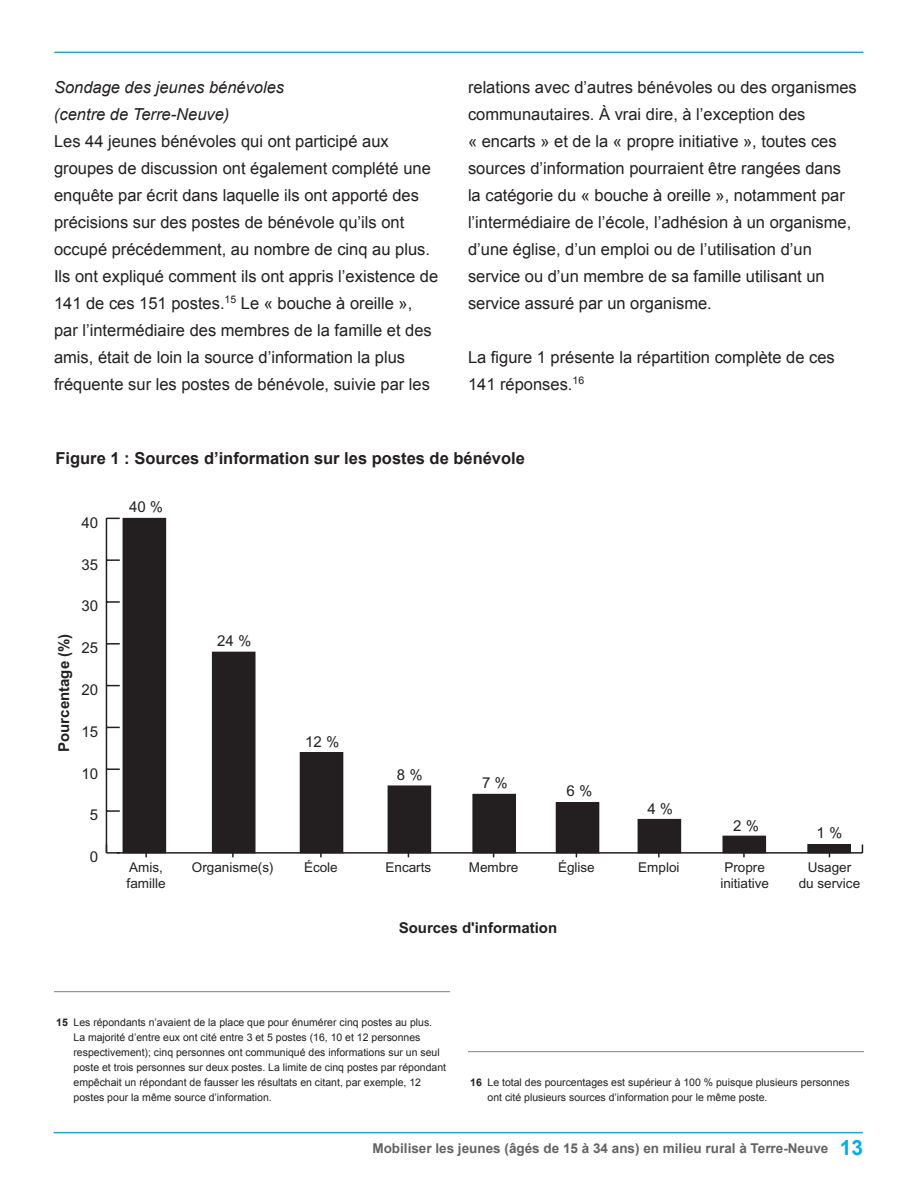
<style>
.page{position:relative;width:918px;height:1188px;background:#fff}
.page>*{position:absolute;margin:0;border:0;box-sizing:border-box;transform-origin:0 0}
.t1{font:16.5px/27px "Arial";color:#231f20}
.t2{font:700 16.5px "Arial";color:#231f20}
.t3{font:italic 16.5px/27px "Arial";color:#231f20}
.t4{font:15px "Arial";color:#231f20}
.t5{font:700 15px "Arial";color:#231f20}
.t6{font:13.5px/16.2px "Arial";color:#231f20;text-align:center}
.t7{font:700 13.5px "Arial";color:#636366}
.t8{font:10.5px/15px "Arial";color:#231f20}
.s1{font-weight:700}
.s2{font-size:21px;color:#00aeef}
</style>
<div class="page">
<hr style="left:54px;top:1132px;width:809px;height:1px;background:#00aeef">
<hr style="left:54px;top:52px;width:809px;height:1px;background:#00aeef">
<hr style="left:54px;top:991px;width:396px;height:1px;background:#7e8083">
<hr style="left:468px;top:1051px;width:396px;height:1px;background:#7e8083">
<hr style="left:117px;top:852px;width:745px;height:2px;background:#231f20">
<hr style="left:106px;top:518px;width:1px;height:335px;background:#231f20">
<svg style="left:106px;top:844px;width:14px;height:10px"></svg>
<svg style="left:107px;top:810px;width:13px;height:2px"></svg>
<svg style="left:107px;top:768px;width:13px;height:2px"></svg>
<svg style="left:107px;top:727px;width:13px;height:1px"></svg>
<svg style="left:107px;top:685px;width:13px;height:1px"></svg>
<svg style="left:107px;top:643px;width:13px;height:2px"></svg>
<svg style="left:107px;top:601px;width:13px;height:2px"></svg>
<svg style="left:107px;top:559px;width:13px;height:2px"></svg>
<svg style="left:107px;top:518px;width:13px;height:1px"></svg>
<div style="left:473px;top:794px;width:43px;height:59px;background:#231f20"></div>
<div style="left:808px;top:844px;width:42px;height:9px;background:#231f20"></div>
<div style="left:638px;top:819px;width:43px;height:34px;background:#231f20"></div>
<div style="left:556px;top:803px;width:43px;height:50px;background:#231f20"></div>
<div style="left:556px;top:802px;width:43px;height:51px;border:1px solid #231f20"></div>
<div style="left:388px;top:786px;width:43px;height:67px;background:#231f20"></div>
<div style="left:300px;top:753px;width:43px;height:100px;background:#231f20"></div>
<div style="left:212px;top:652px;width:43px;height:201px;background:#231f20"></div>
<div style="left:123px;top:518px;width:43px;height:335px;background:#231f20"></div>
<div style="left:723px;top:836px;width:43px;height:17px;background:#231f20"></div>
<p class="t3" style="left:54px;top:74px;width:232px">Sondage des jeunes bénévoles (centre de Terre-Neuve)</p>
<p class="t1" style="left:54px;top:128px;width:386px">Les 44 jeunes bénévoles qui ont participé aux groupes de discussion ont également complété une enquête par écrit dans laquelle ils ont apporté des précisions sur des postes de bénévole qu’ils ont occupé précédemment, au nombre de cinq au plus.<br>Ils ont expliqué comment ils ont appris l’existence de 141 de ces 151 postes.<sup>15</sup> Le « bouche à oreille », par l’intermédiaire des membres de la famille et des amis, était de loin la source d’information la plus fréquente sur les postes de bénévole, suivie par les</p>
<p class="t1" style="left:468px;top:74px;width:390px">relations avec d’autres bénévoles ou des organismes communautaires. À vrai dire, à l’exception des<br>« encarts » et de la « propre initiative », toutes ces sources d’information pourraient être rangées dans la catégorie du « bouche à oreille », notamment par l’intermédiaire de l’école, l’adhésion à un organisme, d’une église, d’un emploi ou de l’utilisation d’un service ou d’un membre de sa famille utilisant un service assuré par un organisme.</p>
<p class="t1" style="left:468px;top:344px;width:368px">La figure 1 présente la répartition complète de ces<br>141 réponses.<sup>16</sup></p>
<p class="t2" style="left:56px;top:448px;width:471px">Figure 1 : Sources d’information sur les postes de bénévole</p>
<p class="t4" style="left:81px;top:514px;width:18px">40</p>
<p class="t4" style="left:81px;top:556px;width:18px">35</p>
<p class="t5" style="left:55px;top:752px;width:120px;rotate:-90deg">Pourcentage (%)</p>
<p class="t4" style="left:81px;top:598px;width:18px">30</p>
<p class="t4" style="left:81px;top:639px;width:18px">25</p>
<p class="t4" style="left:81px;top:681px;width:18px">20</p>
<p class="t4" style="left:81px;top:723px;width:18px">15</p>
<p class="t4" style="left:81px;top:765px;width:18px">10</p>
<p class="t4" style="left:90px;top:807px;width:10px">5</p>
<p class="t4" style="left:90px;top:848px;width:10px">0</p>
<p class="t4" style="left:129px;top:499px;width:36px">40 %</p>
<p class="t4" style="left:217px;top:633px;width:36px">24 %</p>
<p class="t4" style="left:305px;top:733px;width:36px">12 %</p>
<p class="t4" style="left:397px;top:767px;width:27px">8 %</p>
<p class="t4" style="left:482px;top:774px;width:27px">7 %</p>
<p class="t4" style="left:567px;top:783px;width:27px">6 %</p>
<p class="t4" style="left:647px;top:800px;width:27px">4 %</p>
<p class="t4" style="left:733px;top:817px;width:27px">2 %</p>
<p class="t4" style="left:817px;top:825px;width:27px">1 %</p>
<p class="t6" style="left:127px;top:860px;width:41px;text-align:left">Amis, famille</p>
<p class="t6" style="left:192px;top:860px;width:83px">Organisme(s)</p>
<p class="t6" style="left:304px;top:860px;width:35px">École</p>
<p class="t6" style="left:386px;top:860px;width:47px">Encarts</p>
<p class="t6" style="left:558px;top:860px;width:38px">Église</p>
<p class="t6" style="left:638px;top:860px;width:43px">Emploi</p>
<p class="t6" style="left:799px;top:860px;width:63px">Usager du service</p>
<p class="t6" style="left:469px;top:860px;width:51px">Membre</p>
<p class="t6" style="left:720px;top:860px;width:50px">Propre initiative</p>
<p class="t5" style="left:399px;top:919px;width:160px">Sources d'information</p>
<p class="t8" style="left:74px;top:1015px;width:374px;text-indent:-17px"><span class="s1">15</span> Les répondants n’avaient de la place que pour énumérer cinq postes au plus.<br>La majorité d’entre eux ont cité entre 3 et 5 postes (16, 10 et 12 personnes respectivement); cinq personnes ont communiqué des informations sur un seul poste et trois personnes sur deux postes. La limite de cinq postes par répondant empêchait un répondant de fausser les résultats en citant, par exemple, 12 postes pour la même source d’information.</p>
<p class="t8" style="left:488px;top:1075px;width:364px;text-indent:-17px"><span class="s1">16</span> Le total des pourcentages est supérieur à 100 % puisque plusieurs personnes ont cité plusieurs sources d’information pour le même poste.</p>
<p class="t7" style="left:372px;top:1139px;width:492px">Mobiliser les jeunes (âgés de 15 à 34 ans) en milieu rural à Terre-Neuve <span class="s2">13</span></p>
</div>
